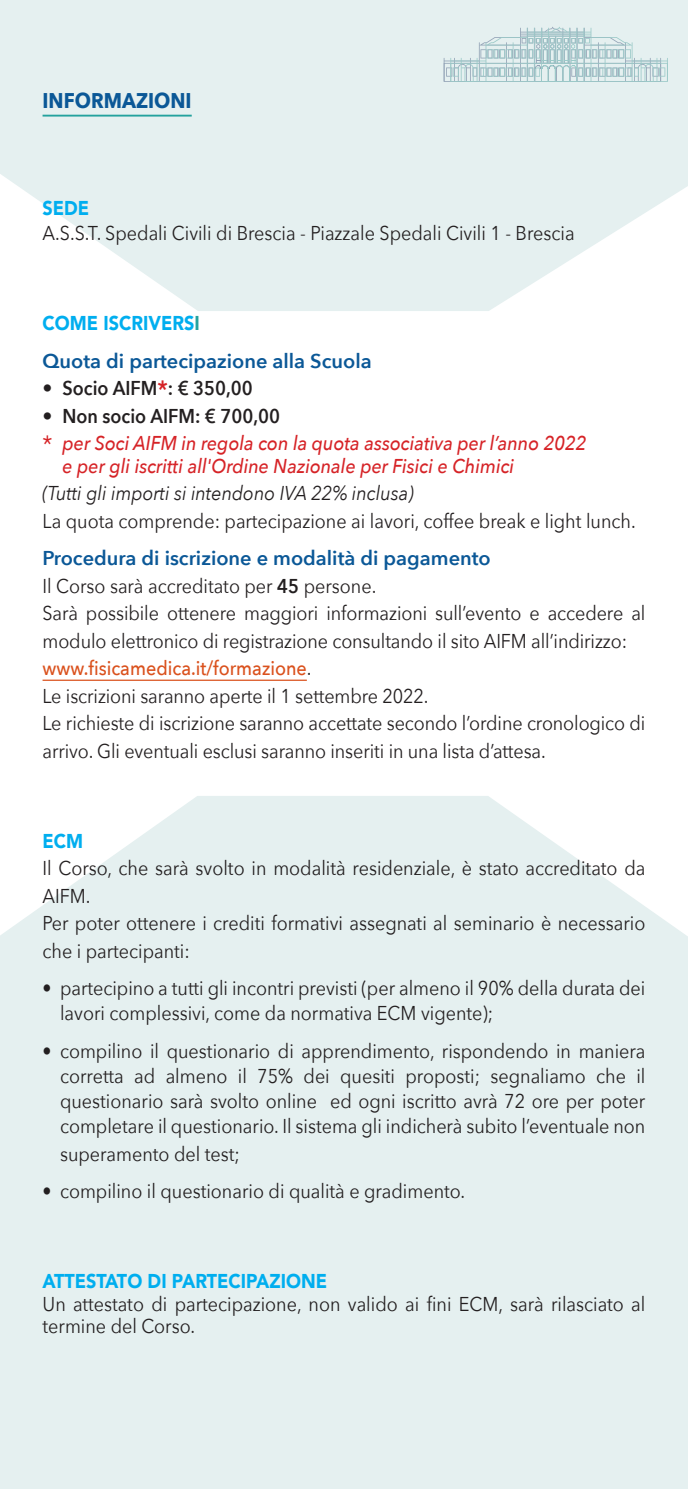
<style>
.page{position:relative;width:688px;height:1489px;background:#fff}
.page>*{position:absolute;margin:0;border:0;box-sizing:border-box;transform-origin:0 0}
.t1{font:700 21.25px "Avenir Next";color:#0b5897;scale:.9 1}
.t2{font:20px/27.5px "Avenir Next";color:#231f20;scale:.9 1}
.t3{font:italic 500 20px/27.5px "Avenir Next";color:#d62327;scale:.9 1}
.t4{font:900 20px "Avenir";color:#00aeef;scale:.9 1}
.t5{font:italic 20px "Avenir Next";color:#231f20;scale:.9 1}
.t6{font:600 20px "Avenir Next";color:#0b5897}
.t7{font:600 20px "Avenir Next";color:#231f20;scale:.9 1}
.s1{color:#24a29e}
.s2{font-weight:400}
.s3{font-size:25px;color:#d62327}
.s4{font-weight:400;font-style:normal;color:#231f20}
.s5{font-weight:600;font-style:normal;color:#231f20}
.s6{font-weight:400;font-style:normal;font-size:25px}
.s7{font-weight:600;color:#0b5897}
.s8{font-weight:600}
.s9{font-weight:500;color:#da511d}
</style>
<div class="page">
<svg style="left:0;top:0;width:687px;height:311px;background:#e8f1f1"></svg>
<div style="left:0;top:796px;width:687px;height:692px;background:#e5f0f0"></div>
<svg style="left:443px;top:27px;width:224px;height:55px;background:#ccdee0"></svg>
<hr style="left:43px;top:115px;width:149px;height:1px;background:#24a29e">
<hr style="left:43px;top:679px;width:264px;height:2px;background:#da511d">
<p class="t1" style="left:43px;top:82px;width:167px">INFORMAZIONI</p>
<p class="t4" style="left:43px;top:191px;width:53px">SEDE</p>
<p class="t2" style="left:43px;top:218px;width:592px">A.S.S.T. Spedali Civili di Brescia - Piazzale Spedali Civili 1 - Brescia</p>
<p class="t4" style="left:43px;top:306px;width:176px">COME ISCRIVERS<span class="s1">I</span></p>
<p class="t6" style="left:43px;top:343px;width:330px">Quota di partecipazione alla Scuola</p>
<p class="t7" style="left:43px;top:371px;width:235px"><span class="s2">•</span> Socio AIFM<span class="s3">*</span>: € 350,00</p>
<p class="t3" style="left:43px;top:401px;width:606px"><span class="s4">•</span> <span class="s5">Non socio AIFM: € 700,00<br></span><span class="s6">*</span> per Soci AIFM in regola con la quota associativa per l’anno 2022</p>
<p class="t3" style="left:63px;top:451px;width:503px">e per gli iscritti all'Ordine Nazionale per Fisici e Chimici</p>
<p class="t5" style="left:43px;top:476px;width:414px">(Tutti gli importi si intendono IVA 22% inclusa)</p>
<p class="t2" style="left:43px;top:506px;width:660px">La quota comprende: partecipazione ai lavori, coffee break e light lunch.</p>
<p class="t2" style="left:43px;top:543px;width:671px"><span class="s7">Procedura di iscrizione e modalità di pagamento<br></span>Il Corso sarà accreditato per <span class="s8">45</span> persone.<br>Sarà possibile ottenere maggiori informazioni sull’evento e accedere al modulo elettronico di registrazione consultando il sito AIFM all’indirizzo: <span class="s9">www.fisicamedica.it/formazione</span>.<br>Le iscrizioni saranno aperte il 1 settembre 2022.<br>Le richieste di iscrizione saranno accettate secondo l’ordine cronologico di arrivo. Gli eventuali esclusi saranno inseriti in una lista d’attesa.</p>
<p class="t4" style="left:43px;top:823px;width:47px">ECM</p>
<p class="t2" style="left:43px;top:853px;width:671px">Il Corso, che sarà svolto in modalità residenziale, è stato accreditato da AIFM.<br>Per poter ottenere i crediti formativi assegnati al seminario è necessario che i partecipanti:</p>
<p class="t2" style="left:60px;top:975px;width:651px;line-height:25px;text-indent:-17px">• partecipino a tutti gli incontri previsti (per almeno il 90% della durata dei lavori complessivi, come da normativa ECM vigente);</p>
<p class="t2" style="left:60px;top:1037px;width:651px;line-height:25px;text-align:justify;text-indent:-17px">• compilino il questionario di apprendimento, rispondendo in maniera corretta ad almeno il 75% dei quesiti proposti; segnaliamo che il questionario sarà svolto online ed ogni iscritto avrà 72 ore per poter completare il questionario. Il sistema gli indicherà subito l’eventuale non</p>
<p class="t2" style="left:60px;top:1138px;width:201px">superamento del test;</p>
<p class="t2" style="left:43px;top:1176px;width:471px">• compilino il questionario di qualità e gradimento.</p>
<p class="t4" style="left:43px;top:1263px;width:317px">ATTESTATO DI PARTECIPAZIONE</p>
<p class="t2" style="left:43px;top:1291px;width:671px;line-height:22.5px">Un attestato di partecipazione, non valido ai fini ECM, sarà rilasciato al termine del Corso.</p>
</div>
